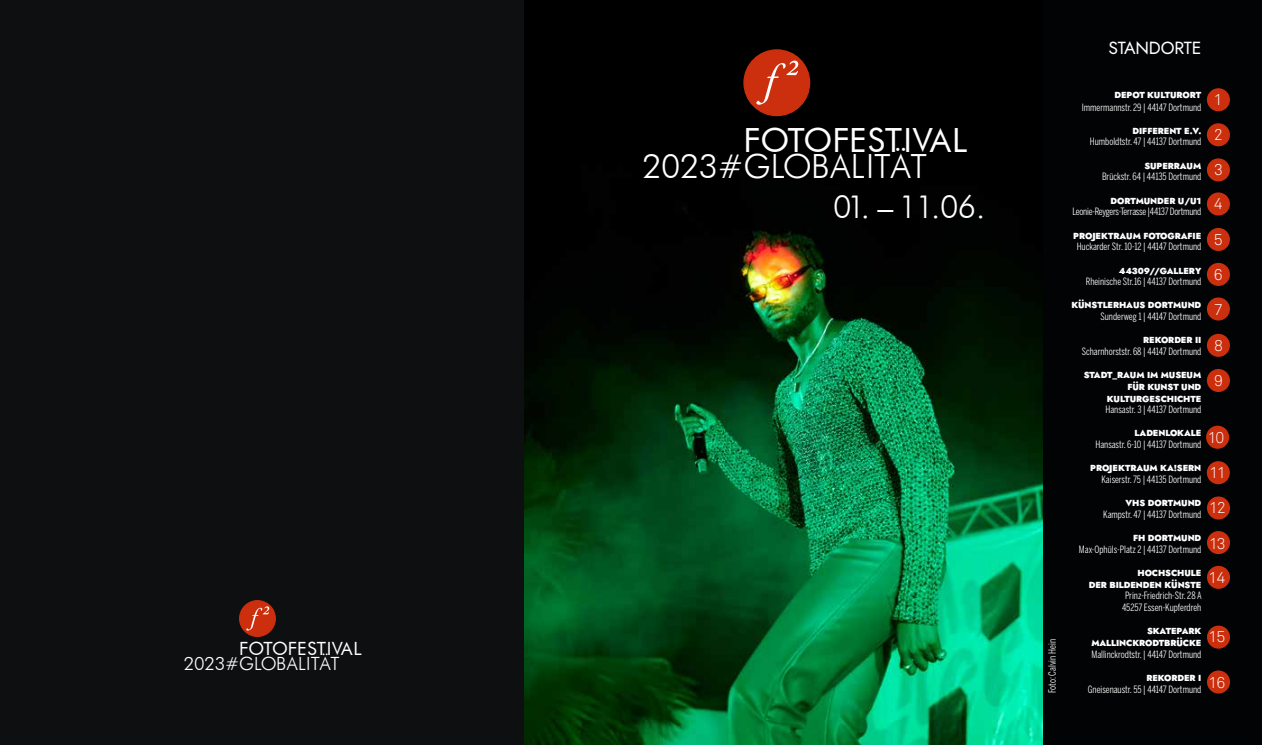
<style>
.page{position:relative;width:1262px;height:745px;background:#fff}
.page>*{position:absolute;margin:0;border:0;box-sizing:border-box;transform-origin:0 0}
.t1{font:300 33.25px "Futura BT";color:#fff}
.t2{font:33.25px "Futura BT";color:#fff}
.t3{font:300 31.88px "Futura BT";color:#fff}
.t4{font:300 18.25px "Futura BT";color:#fff}
.t5{font:18.25px "Futura BT";color:#fff}
.t6{font:17.5px "Jost";letter-spacing:-.01em;color:#fff}
.t7{font:300 15.62px "Akkurat";letter-spacing:-.07em;color:#fff}
.t8{font:10px/11.6px "Benton Sans Comp";color:#fff;text-align:center}
.t9{font:10px "Benton Sans Comp";letter-spacing:-.02em;color:#fff}
.t10{font:8.75px/11.6px "Jost";letter-spacing:-.01em;color:#fff;text-align:right}
.s1{font-weight:400}
</style>
<div class="page">
<div style="left:1042px;top:0;width:219px;height:744px;background:#020304"></div>
<div style="left:1206px;top:88px;width:23px;height:23px;background:#cb2f0d;border-radius:50%"></div>
<div style="left:1206px;top:425px;width:23px;height:23px;background:#cb2f0d;border-radius:50%"></div>
<div style="left:1206px;top:192px;width:23px;height:23px;background:#cb2f0d;border-radius:50%"></div>
<div style="left:1206px;top:530px;width:23px;height:23px;background:#cb2f0d;border-radius:50%"></div>
<div style="left:1206px;top:297px;width:23px;height:23px;background:#cb2f0d;border-radius:50%"></div>
<div style="left:1206px;top:670px;width:23px;height:23px;background:#cb2f0d;border-radius:50%"></div>
<div style="left:1206px;top:123px;width:23px;height:23px;background:#cb2f0d;border-radius:50%"></div>
<div style="left:1206px;top:461px;width:23px;height:23px;background:#cb2f0d;border-radius:50%"></div>
<div style="left:1206px;top:228px;width:23px;height:23px;background:#cb2f0d;border-radius:50%"></div>
<div style="left:1206px;top:565px;width:23px;height:23px;background:#cb2f0d;border-radius:50%"></div>
<div style="left:1206px;top:333px;width:23px;height:23px;background:#cb2f0d;border-radius:50%"></div>
<div style="left:1206px;top:158px;width:23px;height:23px;background:#cb2f0d;border-radius:50%"></div>
<div style="left:1206px;top:496px;width:23px;height:23px;background:#cb2f0d;border-radius:50%"></div>
<div style="left:1206px;top:263px;width:23px;height:23px;background:#cb2f0d;border-radius:50%"></div>
<div style="left:1206px;top:625px;width:23px;height:23px;background:#cb2f0d;border-radius:50%"></div>
<div style="left:1206px;top:369px;width:23px;height:23px;background:#cb2f0d;border-radius:50%"></div>
<div style="left:0;top:0;width:531px;height:744px;background:#0e0f10"></div>
<div style="left:239px;top:600px;width:36px;height:36px;background:#cb2f0d;border-radius:50%"></div>
<div style="left:239px;top:599px;width:37px;height:37px;border:1px solid #cb2f0d;border-radius:50%"></div>
<svg style="left:246px;top:606px;width:23px;height:24px"></svg>
<img style="left:524px;top:0;width:518px;height:744px">
<div style="left:744px;top:50px;width:65px;height:65px;background:#cb2f0d;border-radius:50%"></div>
<div style="left:743px;top:49px;width:67px;height:67px;border:1px solid #cb2f0d;border-radius:50%"></div>
<svg style="left:756px;top:61px;width:42px;height:44px"></svg>
<h3 class="t5" style="left:239px;top:637px;width:124px">FOTOFESTIVAL</h3>
<h3 class="t4" style="left:184px;top:651px;width:157px">2023#GLOBALITÄT</h3>
<h1 class="t2" style="left:743px;top:119px;width:225px">FOTOFESTIVAL</h1>
<h1 class="t1" style="left:642px;top:146px;width:286px">2023#GLOBALITÄT</h1>
<h2 class="t3" style="left:833px;top:188px;width:154px">01. <span class="s1">–</span> 11.06.</h2>
<p class="t8" style="left:1046px;top:692px;width:55px;rotate:-90deg">Foto: Calvin Hein</p>
<h3 class="t6" style="left:1108px;top:36px;width:94px">STANDORTE</h3>
<p class="t10" style="left:1114px;top:89px;width:88px">DEPOT KULTURORT</p>
<p class="t8" style="left:1081px;top:101px;width:121px">Immermannstr. 29 | 44147 Dortmund</p>
<p class="t10" style="left:1132px;top:125px;width:70px">DIFFERENT E.V.</p>
<p class="t8" style="left:1089px;top:136px;width:113px">Humboldtstr. 47 | 44137 Dortmund</p>
<p class="t10" style="left:1144px;top:160px;width:58px">SUPERRAUM</p>
<p class="t8" style="left:1101px;top:171px;width:101px">Brückstr. 64 | 44135 Dortmund</p>
<p class="t10" style="left:1110px;top:195px;width:92px">DORTMUNDER U/U1</p>
<p class="t9" style="left:1072px;top:206px;width:130px">Leonie-Reygers-Terrasse |44137 Dortmund</p>
<p class="t10" style="left:1073px;top:230px;width:129px">PROJEKTRAUM FOTOGRAFIE</p>
<p class="t8" style="left:1076px;top:240px;width:126px">Huckarder Str. 10-12 | 44147 Dortmund</p>
<p class="t10" style="left:1118px;top:264px;width:84px">44309//GALLERY</p>
<p class="t8" style="left:1085px;top:275px;width:117px">Rheinische Str.16 | 44137 Dortmund</p>
<p class="t10" style="left:1071px;top:299px;width:131px">KÜNSTLERHAUS DORTMUND</p>
<p class="t8" style="left:1100px;top:310px;width:102px">Sunderweg 1 | 44147 Dortmund</p>
<p class="t10" style="left:1143px;top:334px;width:60px">REKORDER II</p>
<p class="t8" style="left:1081px;top:345px;width:121px">Scharnhorststr. 68 | 44147 Dortmund</p>
<p class="t10" style="left:1083px;top:369px;width:119px">STADT_RAUM IM MUSEUM<br>FÜR KUNST UND<br>KULTURGESCHICHTE</p>
<p class="t8" style="left:1105px;top:403px;width:97px">Hansastr. 3 | 44137 Dortmund</p>
<p class="t10" style="left:1134px;top:427px;width:68px">LADENLOKALE</p>
<p class="t8" style="left:1095px;top:438px;width:107px">Hansastr. 6-10 | 44137 Dortmund</p>
<p class="t10" style="left:1090px;top:462px;width:113px">PROJEKTRAUM KA!SERN</p>
<p class="t8" style="left:1101px;top:473px;width:101px">Kaiserstr. 75 | 44135 Dortmund</p>
<p class="t10" style="left:1125px;top:497px;width:77px">VHS DORTMUND</p>
<p class="t8" style="left:1103px;top:508px;width:100px">Kampstr. 47 | 44137 Dortmund</p>
<p class="t10" style="left:1133px;top:532px;width:70px">FH DORTMUND</p>
<p class="t8" style="left:1078px;top:543px;width:124px">Max-Ophüls-Platz 2 | 44137 Dortmund</p>
<p class="t10" style="left:1088px;top:567px;width:114px">HOCHSCHULE<br>DER BILDENDEN KÜNSTE</p>
<p class="t8" style="left:1121px;top:589px;width:81px">Prinz-Friedrich-Str. 28 A<br>45257 Essen-Kupferdreh</p>
<p class="t10" style="left:1091px;top:625px;width:111px">SKATEPARK<br>MALLINCKRODTBRÜCKE</p>
<p class="t8" style="left:1091px;top:647px;width:111px">Mallinckrodtstr. | 44147 Dortmund</p>
<p class="t10" style="left:1146px;top:671px;width:56px">REKORDER I</p>
<p class="t8" style="left:1087px;top:682px;width:115px">Gneisenaustr. 55 | 44147 Dortmund</p>
<h3 class="t7" style="left:1213px;top:91px;width:10px">1</h3>
<h3 class="t7" style="left:1213px;top:126px;width:10px">2</h3>
<h3 class="t7" style="left:1214px;top:160px;width:10px">3</h3>
<h3 class="t7" style="left:1213px;top:194px;width:10px">4</h3>
<h3 class="t7" style="left:1213px;top:230px;width:10px">5</h3>
<h3 class="t7" style="left:1213px;top:264px;width:10px">6</h3>
<h3 class="t7" style="left:1214px;top:300px;width:10px">7</h3>
<h3 class="t7" style="left:1214px;top:336px;width:10px">8</h3>
<h3 class="t7" style="left:1214px;top:371px;width:10px">9</h3>
<h3 class="t7" style="left:1207px;top:428px;width:18px">10</h3>
<h3 class="t7" style="left:1209px;top:463px;width:18px">11</h3>
<h3 class="t7" style="left:1209px;top:498px;width:18px">12</h3>
<h3 class="t7" style="left:1209px;top:533px;width:18px">13</h3>
<h3 class="t7" style="left:1208px;top:568px;width:18px">14</h3>
<h3 class="t7" style="left:1208px;top:627px;width:18px">15</h3>
<h3 class="t7" style="left:1208px;top:672px;width:18px">16</h3>
</div>
